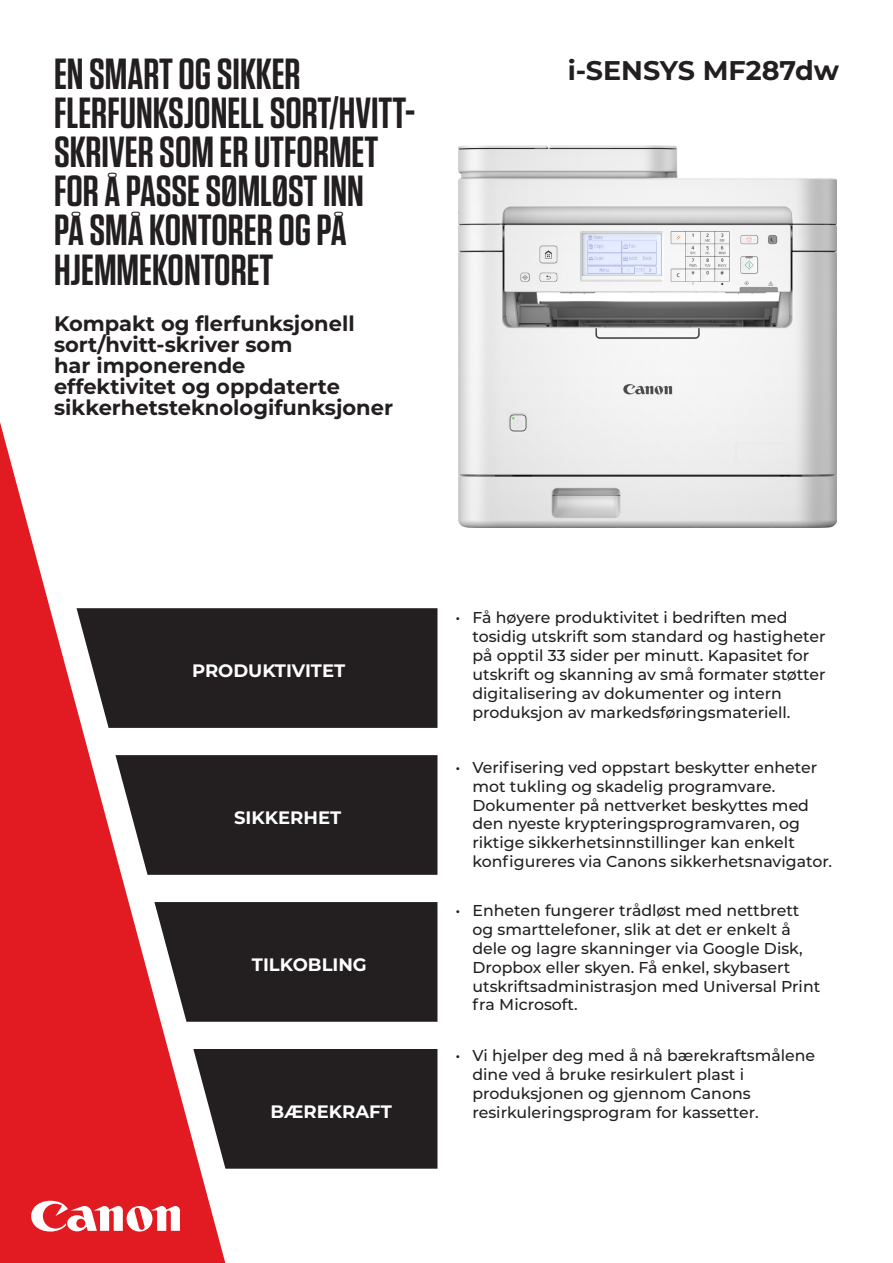
<style>
.page{position:relative;width:893px;height:1263px;background:#fff}
.page>*{position:absolute;margin:0;border:0;box-sizing:border-box;transform-origin:0 0}
.t1{font:600 43.5px/39.2px "Tungsten";color:#231f20}
.Product_name{font:700 27px "Montserrat";color:#231f20}
.t2{font:700 21px/21px "Montserrat";color:#231f20}
.t3{font:700 18px "Montserrat";color:#fff}
.t4{font:500 15.75px/18.9px "Montserrat";color:#231f20}
</style>
<div class="page">
<svg style="left:0;top:422px;width:225px;height:841px;fill:#e21a21"></svg>
<svg style="left:31px;top:1201px;width:149px;height:30px"></svg>
<img style="left:458px;top:145px;width:378px;height:382px">
<svg style="left:193px;top:1049px;width:245px;height:120px;background:#343031"></svg>
<svg style="left:154px;top:902px;width:284px;height:120px;background:#312c2d"></svg>
<svg style="left:115px;top:755px;width:323px;height:120px;background:#2f2a2b"></svg>
<div style="left:77px;top:608px;width:361px;height:120px;background:#231f20"></div>
<p class="t1" style="left:54px;top:55px;width:362px">EN SMART OG SIKKER<br>FLERFUNKSJONELL SORT/HVITT-<br>SKRIVER SOM ER UTFORMET<br>FOR Å PASSE SØMLØST INN<br>PÅ SMÅ KONTORER OG PÅ<br>HJEMMEKONTORET</p>
<p class="t2" style="left:54px;top:312px;width:341px">Kompakt og flerfunksjonell sort/hvitt-skriver som<br>har imponerende<br>effektivitet og oppdaterte sikkerhetsteknologifunksjoner</p>
<p class="Product_name" style="left:568px;top:51px;width:273px">i-SENSYS MF287dw</p>
<p class="t3" style="left:192px;top:657px;width:155px">PRODUKTIVITET</p>
<p class="t3" style="left:234px;top:804px;width:109px">SIKKERHET</p>
<p class="t3" style="left:252px;top:951px;width:116px">TILKOBLING</p>
<p class="t3" style="left:270px;top:1098px;width:123px">BÆREKRAFT</p>
<p class="t4" style="left:472px;top:608px;width:355px;text-indent:-17px">• Få høyere produktivitet i bedriften med tosidig utskrift som standard og hastigheter på opptil 33 sider per minutt. Kapasitet for utskrift og skanning av små formater støtter digitalisering av dokumenter og intern produksjon av markedsføringsmateriell.</p>
<p class="t4" style="left:472px;top:757px;width:361px;text-indent:-17px">• Verifisering ved oppstart beskytter enheter mot tukling og skadelig programvare.<br>Dokumenter på nettverket beskyttes med den nyeste krypteringsprogramvaren, og riktige sikkerhetsinnstillinger kan enkelt konfigureres via Canons sikkerhetsnavigator.</p>
<p class="t4" style="left:472px;top:900px;width:349px;text-indent:-17px">• Enheten fungerer trådløst med nettbrett og smarttelefoner, slik at det er enkelt å dele og lagre skanninger via Google Disk, Dropbox eller skyen. Få enkel, skybasert utskriftsadministrasjon med Universal Print fra Microsoft.</p>
<p class="t4" style="left:472px;top:1045px;width:344px;text-indent:-17px">• Vi hjelper deg med å nå bærekraftsmålene dine ved å bruke resirkulert plast i produksjonen og gjennom Canons resirkuleringsprogram for kassetter.</p>
</div>
